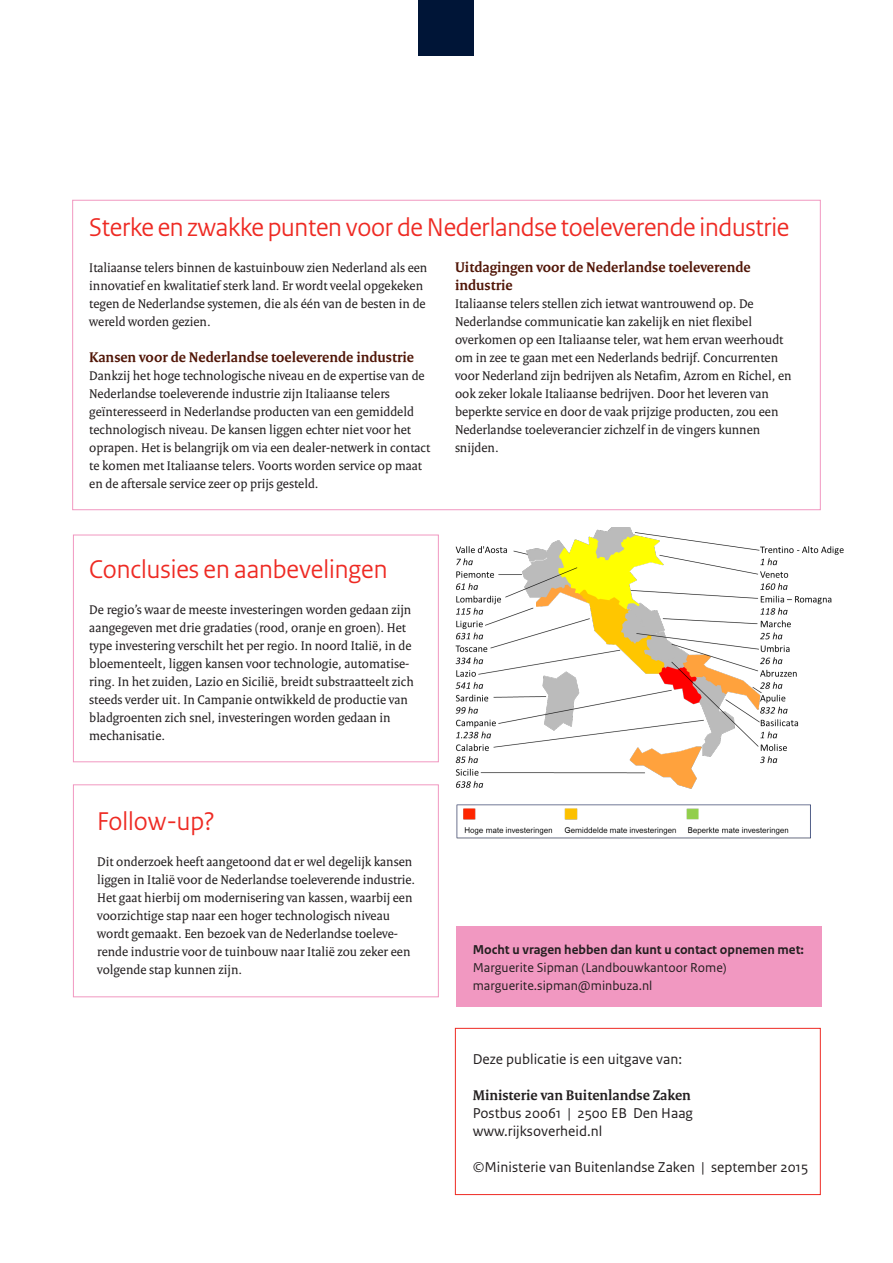
<style>
.page{position:relative;width:893px;height:1263px;background:#fff}
.page>*{position:absolute;margin:0;border:0;box-sizing:border-box;transform-origin:0 0}
.t1{font:27px "Rijksoverheid Sans Heading";letter-spacing:-.01em;color:#ee2a23}
.t2{font:15px/18px "Rijksoverheid Sans Text";color:#231f20}
.t3{font:700 15px/18px "Rijksoverheid Serif";color:#511607}
.t4{font:700 15px "Rijksoverheid Serif";color:#231f20}
.t5{font:13.5px/18px "Rijksoverheid Serif";color:#231f20}
.t6{font:13.5px/18px "Rijksoverheid Sans Text";color:#231f20}
.t7{font:700 13.5px "Rijksoverheid Sans Text";color:#231f20}
</style>
<div class="page">
<div style="left:456px;top:926px;width:365px;height:81px;background:#f198c1"></div>
<img style="left:456px;top:804px;width:355px;height:35px">
<div style="left:73px;top:535px;width:366px;height:227px;border:1px solid #f198c1"></div>
<div style="left:73px;top:784px;width:366px;height:213px;border:1px solid #f198c1"></div>
<img style="left:456px;top:527px;width:388px;height:262px">
<div style="left:455px;top:1028px;width:366px;height:167px;border:1px solid #ee2a23"></div>
<div style="left:419px;top:0;width:55px;height:55px;background:#001537"></div>
<h1 class="t1" style="left:89px;top:211px;width:701px">Sterke en zwakke punten voor de Nederlandse toeleverende industrie</h1>
<p class="t5" style="left:89px;top:258px;width:340px">Italiaanse telers binnen de kastuinbouw zien Nederland als een innovatief en kwalitatief sterk land. Er wordt veelal opgekeken tegen de Nederlandse systemen, die als één van de besten in de wereld worden gezien.</p>
<p class="t3" style="left:89px;top:348px;width:326px">Kansen voor de Nederlandse toeleverende industrie</p>
<p class="t5" style="left:89px;top:366px;width:342px">Dankzij het hoge technologische niveau en de expertise van de Nederlandse toeleverende industrie zijn Italiaanse telers geïnteresseerd in Nederlandse producten van een gemiddeld technologisch niveau. De kansen liggen echter niet voor het oprapen. Het is belangrijk om via een dealer-netwerk in contact te komen met Italiaanse telers. Voorts worden service op maat en de aftersale service zeer op prijs gesteld.</p>
<p class="t3" style="left:455px;top:258px;width:297px">Uitdagingen voor de Nederlandse toeleverende industrie</p>
<p class="t5" style="left:455px;top:294px;width:338px">Italiaanse telers stellen zich ietwat wantrouwend op. De Nederlandse communicatie kan zakelijk en niet flexibel overkomen op een Italiaanse teler, wat hem ervan weerhoudt om in zee te gaan met een Nederlands bedrijf. Concurrenten voor Nederland zijn bedrijven als Netafim, Azrom en Richel, en ook zeker lokale Italiaanse bedrijven. Door het leveren van beperkte service en door de vaak prijzige producten, zou een Nederlandse toeleverancier zichzelf in de vingers kunnen snijden.</p>
<h1 class="t1" style="left:89px;top:553px;width:300px">Conclusies en aanbevelingen</h1>
<p class="t5" style="left:89px;top:600px;width:326px">De regio’s waar de meeste investeringen worden gedaan zijn aangegeven met drie gradaties (rood, oranje en groen). Het type investering verschilt het per regio. In noord Italië, in de bloementeelt, liggen kansen voor technologie, automatise&shy;ring. In het zuiden, Lazio en Sicilië, breidt substraatteelt zich steeds verder uit. In Campanie ontwikkeld de productie van bladgroenten zich snel, investeringen worden gedaan in mechanisatie.</p>
<h1 class="t1" style="left:97px;top:805px;width:119px">Follow-up?</h1>
<p class="t5" style="left:97px;top:852px;width:320px">Dit onderzoek heeft aangetoond dat er wel degelijk kansen liggen in Italië voor de Nederlandse toeleverende industrie.<br>Het gaat hierbij om modernisering van kassen, waarbij een voorzichtige stap naar een hoger technologisch niveau wordt gemaakt. Een bezoek van de Nederlandse toeleve&shy;rende industrie voor de tuinbouw naar Italië zou zeker een volgende stap kunnen zijn.</p>
<p class="t7" style="left:473px;top:942px;width:333px">Mocht u vragen hebben dan kunt u contact opnemen met:</p>
<p class="t6" style="left:473px;top:959px;width:255px">Marguerite Sipman (Landbouwkantoor Rome) marguerite.sipman@minbuza.nl</p>
<p class="t2" style="left:473px;top:1050px;width:211px">Deze publicatie is een uitgave van:</p>
<p class="t4" style="left:473px;top:1086px;width:220px">Ministerie van Buitenlandse Zaken</p>
<p class="t2" style="left:473px;top:1104px;width:222px">Postbus 20061 | 2500 EB Den Haag www.rijksoverheid.nl</p>
<p class="t2" style="left:473px;top:1158px;width:337px">©Ministerie van Buitenlandse Zaken | september 2015</p>
</div>
